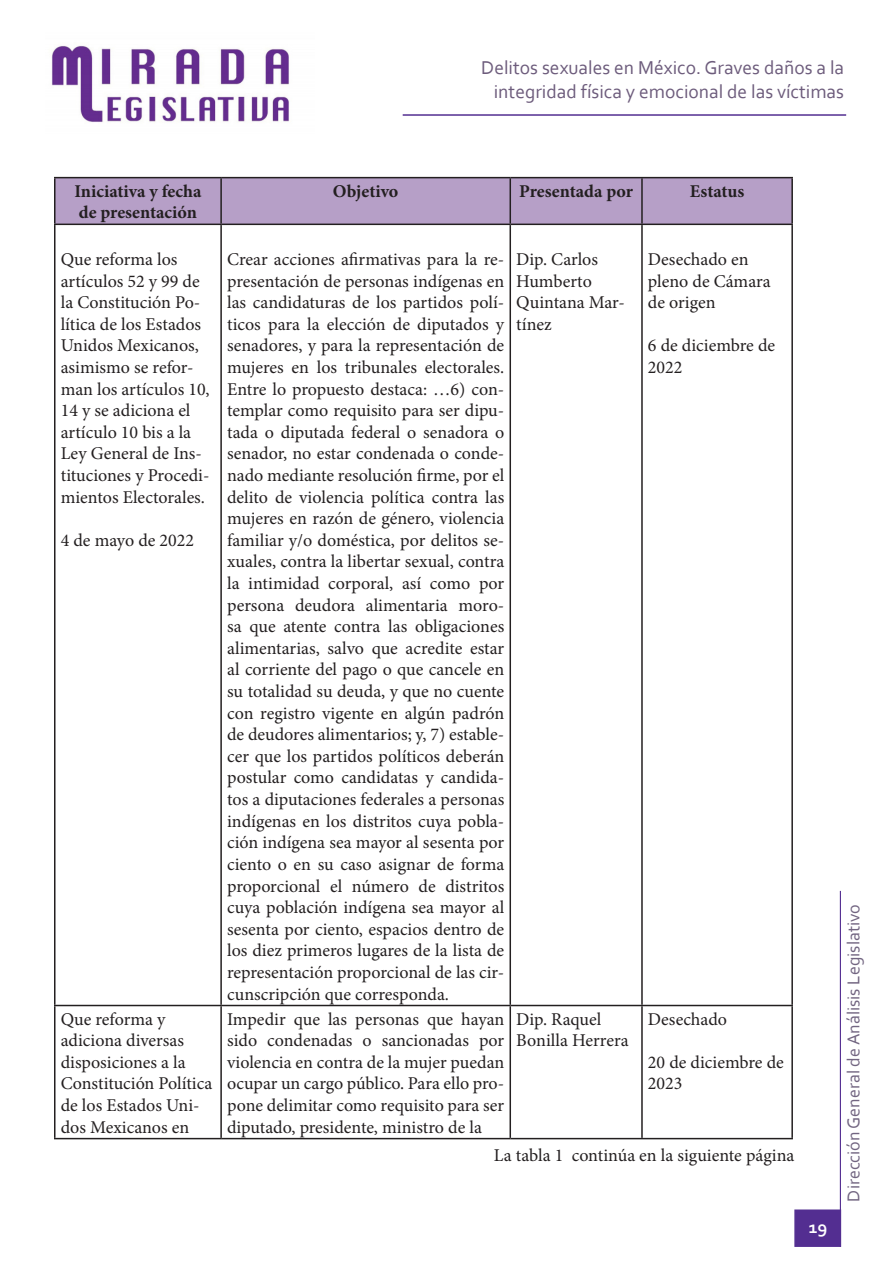
<style>
.page{position:relative;width:893px;height:1263px;background:#fff}
.page>*{position:absolute;margin:0;border:0;box-sizing:border-box;transform-origin:0 0}
.t1{font:19.5px/23.4px "Corbel";color:#6d5c7c;text-align:right}
.t2{font:18px/21.6px "Minion Pro";color:#231f20}
.t3{font:700 18px "Minion Pro";color:#231f20}
.t4{font:18px "Corbel";color:#726581}
.t5{font:700 18px "Corbel";color:#fff}
</style>
<div class="page">
<div style="left:794px;top:1209px;width:47px;height:38px;background:#532e91;border:2px solid #532e91"></div>
<hr style="left:840px;top:891px;width:1px;height:356px;background:#532e91">
<img style="left:51px;top:45px;width:238px;height:78px">
<hr style="left:403px;top:114px;width:443px;height:2px;background:#532e91">
<div style="left:56px;top:178px;width:735px;height:46px;background:#b69fc7"></div>
<hr style="left:54px;top:177px;width:167px;height:1px;background:#231f20">
<hr style="left:54px;top:178px;width:2px;height:46px;background:#231f20">
<hr style="left:221px;top:177px;width:289px;height:1px;background:#231f20">
<hr style="left:220px;top:178px;width:2px;height:46px;background:#231f20">
<hr style="left:510px;top:177px;width:132px;height:1px;background:#231f20">
<hr style="left:509px;top:178px;width:2px;height:46px;background:#231f20">
<hr style="left:642px;top:177px;width:151px;height:1px;background:#231f20">
<hr style="left:641px;top:178px;width:2px;height:46px;background:#231f20">
<hr style="left:791px;top:178px;width:2px;height:46px;background:#231f20">
<hr style="left:54px;top:224px;width:167px;height:1px;background:#231f20">
<hr style="left:54px;top:225px;width:2px;height:780px;background:#231f20">
<hr style="left:221px;top:224px;width:289px;height:1px;background:#231f20">
<hr style="left:220px;top:225px;width:2px;height:780px;background:#231f20">
<hr style="left:510px;top:224px;width:132px;height:1px;background:#231f20">
<hr style="left:509px;top:225px;width:2px;height:780px;background:#231f20">
<hr style="left:642px;top:224px;width:151px;height:1px;background:#231f20">
<hr style="left:641px;top:225px;width:2px;height:780px;background:#231f20">
<hr style="left:791px;top:225px;width:2px;height:780px;background:#231f20">
<hr style="left:54px;top:1005px;width:167px;height:1px;background:#231f20">
<hr style="left:54px;top:1006px;width:2px;height:132px;background:#231f20">
<hr style="left:221px;top:1005px;width:289px;height:1px;background:#231f20">
<hr style="left:220px;top:1006px;width:2px;height:132px;background:#231f20">
<hr style="left:510px;top:1005px;width:132px;height:1px;background:#231f20">
<hr style="left:509px;top:1006px;width:2px;height:132px;background:#231f20">
<hr style="left:642px;top:1005px;width:151px;height:1px;background:#231f20">
<hr style="left:641px;top:1006px;width:2px;height:132px;background:#231f20">
<hr style="left:791px;top:1006px;width:2px;height:132px;background:#231f20">
<hr style="left:54px;top:1138px;width:167px;height:1px;background:#231f20">
<hr style="left:221px;top:1138px;width:289px;height:1px;background:#231f20">
<hr style="left:510px;top:1138px;width:132px;height:1px;background:#231f20">
<hr style="left:642px;top:1138px;width:151px;height:1px;background:#231f20">
<p class="t3" style="left:74px;top:178px;width:129px">Iniciativa y fecha</p>
<p class="t3" style="left:79px;top:200px;width:120px">de presentación</p>
<p class="t1" style="left:481px;top:56px;width:364px">Delitos sexuales en México. Graves daños a la integridad física y emocional de las víctimas</p>
<p class="t3" style="left:333px;top:178px;width:67px">Objetivo</p>
<p class="t3" style="left:519px;top:178px;width:115px">Presentada por</p>
<p class="t3" style="left:690px;top:178px;width:56px">Estatus</p>
<p class="t2" style="left:61px;top:249px;width:150px">Que reforma los artículos 52 y 99 de la Constitución Po&shy;lítica de los Estados<br>Unidos Mexicanos, asimismo se refor&shy;man los artículos 10,<br>14 y se adiciona el artículo 10 bis a la<br>Ley General de Ins&shy;tituciones y Procedi&shy;mientos Electorales.</p>
<p class="t2" style="left:61px;top:529px;width:135px">4 de mayo de 2022</p>
<p class="t2" style="left:227px;top:249px;width:279px;text-align:justify">Crear acciones afirmativas para la re&shy;presentación de personas indígenas en las candidaturas de los partidos polí&shy;ticos para la elección de diputados y senadores, y para la representación de mujeres en los tribunales electorales.<br>Entre lo propuesto destaca: …6) con&shy;templar como requisito para ser dipu&shy;tada o diputada federal o senadora o senador, no estar condenada o conde&shy;nado mediante resolución firme, por el delito de violencia política contra las mujeres en razón de género, violencia familiar y/o doméstica, por delitos se&shy;xuales, contra la libertar sexual, contra la intimidad corporal, así como por persona deudora alimentaria moro&shy;sa que atente contra las obligaciones alimentarias, salvo que acredite estar al corriente del pago o que cancele en su totalidad su deuda, y que no cuente con registro vigente en algún padrón de deudores alimentarios; y, 7) estable&shy;cer que los partidos políticos deberán postular como candidatas y candida&shy;tos a diputaciones federales a personas indígenas en los distritos cuya pobla&shy;ción indígena sea mayor al sesenta por ciento o en su caso asignar de forma proporcional el número de distritos cuya población indígena sea mayor al sesenta por ciento, espacios dentro de los diez primeros lugares de la lista de representación proporcional de las cir&shy;cunscripción que corresponda.</p>
<p class="t2" style="left:516px;top:249px;width:110px">Dip. Carlos<br>Humberto<br>Quintana Mar&shy;tínez</p>
<p class="t2" style="left:648px;top:249px;width:124px">Desechado en pleno de Cámara de origen</p>
<p class="t2" style="left:648px;top:335px;width:129px">6 de diciembre de<br>2022</p>
<p class="t2" style="left:61px;top:1008px;width:153px">Que reforma y adiciona diversas disposiciones a la<br>Constitución Política de los Estados Uni&shy;dos Mexicanos en</p>
<p class="t2" style="left:227px;top:1008px;width:279px;text-align:justify">Impedir que las personas que hayan sido condenadas o sancionadas por violencia en contra de la mujer puedan ocupar un cargo público. Para ello pro&shy;pone delimitar como requisito para ser diputado, presidente, ministro de la</p>
<p class="t2" style="left:516px;top:1008px;width:87px">Dip. Raquel</p>
<p class="t2" style="left:516px;top:1030px;width:114px">Bonilla Herrera</p>
<p class="t2" style="left:648px;top:1008px;width:81px">Desechado</p>
<p class="t2" style="left:648px;top:1051px;width:137px">20 de diciembre de<br>2023</p>
<p class="t2" style="left:494px;top:1145px;width:302px">La tabla 1 continúa en la siguiente página</p>
<p class="t5" style="left:809px;top:1216px;width:20px">19</p>
<p class="t4" style="left:842px;top:1201px;width:299px;rotate:-90deg">Dirección General de Análisis Legislativo</p>
</div>
